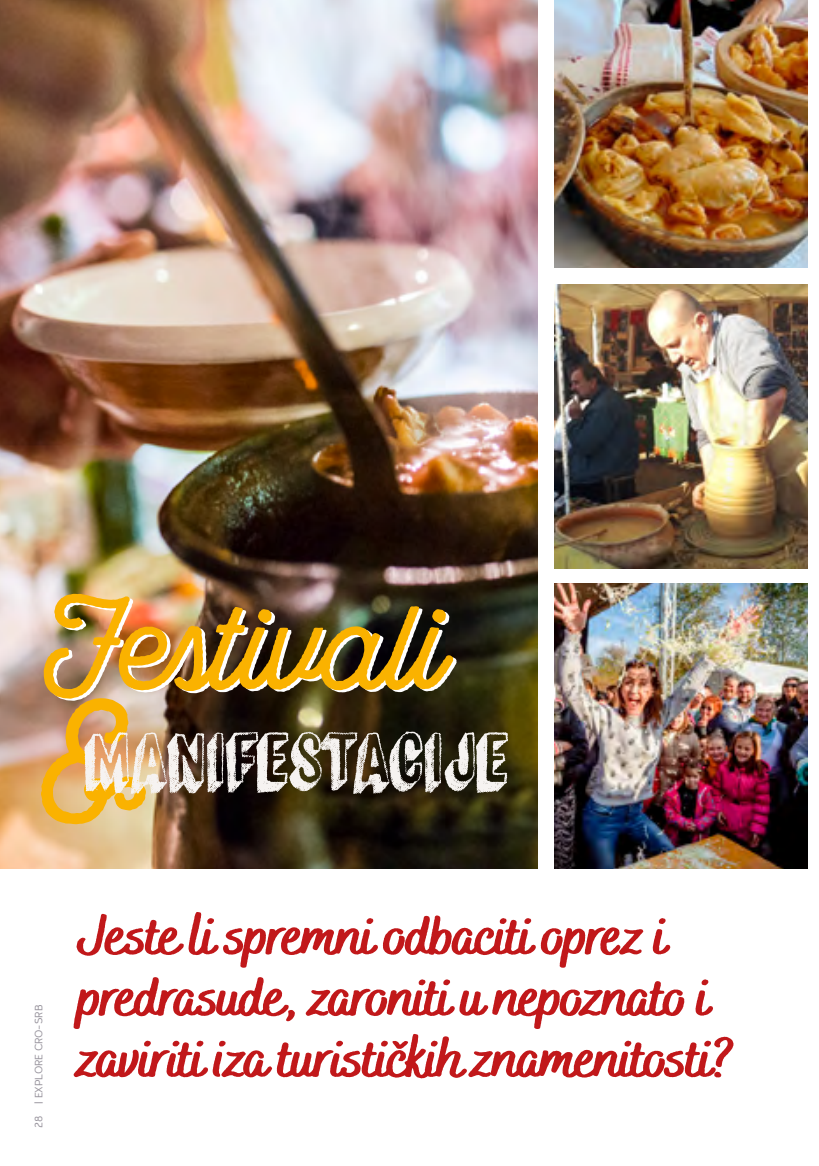
<style>
.page{position:relative;width:819px;height:1166px;background:#fff}
.page>*{position:absolute;margin:0;border:0;box-sizing:border-box;transform-origin:0 0}
.t1{font:700 166.6px "Local Brewery";color:#fab200}
.t2{font:700 126px "Local Brewery";color:#fff}
.t3{font:70px "Canvas 3 D Sans Shadow";letter-spacing:-.04em;color:#f6f3f1}
.t4{font:900 56px/61.2px "Bakerie Rough Wide";letter-spacing:-.025em;color:#c1181a}
.t5{font:12.25px "Calvin";letter-spacing:-.025em;color:#98949d}
</style>
<div class="page">
<img style="left:554px;top:0;width:253px;height:268px">
<img style="left:554px;top:284px;width:253px;height:285px">
<img style="left:554px;top:583px;width:253px;height:285px">
<img style="left:0;top:0;width:537px;height:868px">
<h2 class="t2" style="left:52px;top:573px;width:398px">Festivali</h2>
<h1 class="t1" style="left:44px;top:667px;width:110px">&amp;</h1>
<p class="t3" style="left:92px;top:715px;width:429px">MANIFESTACIJE</p>
<p class="t5" style="left:33px;top:1127px;width:124px;rotate:-90deg">28 | EXPLORE CRO-SRB</p>
<p class="t4" style="left:79px;top:907px;width:657px">Jeste li spremni odbaciti oprez i predrasude, zaroniti u nepoznato i zaviriti iza turističkih znamenitosti?</p>
</div>
